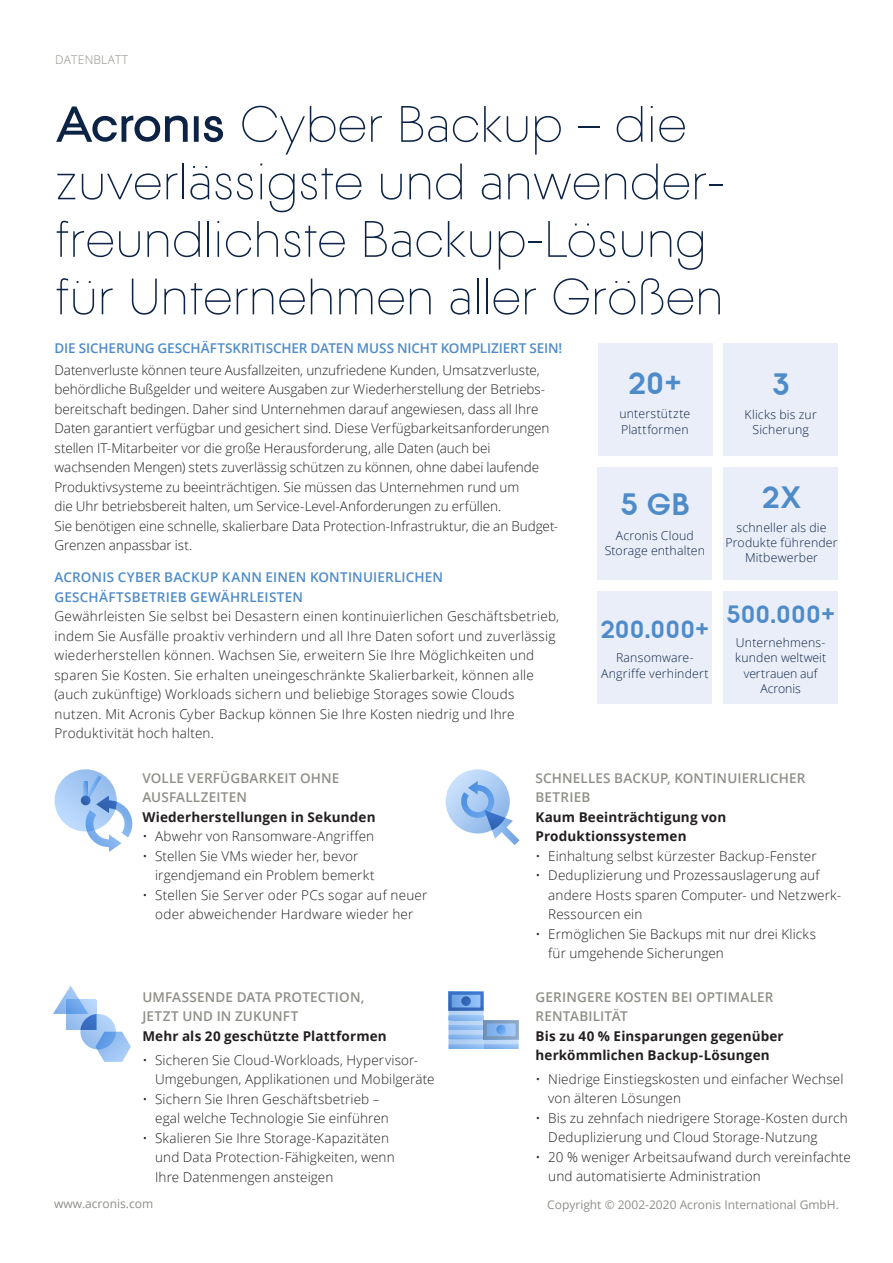
<style>
.page{position:relative;width:893px;height:1263px;background:#fff}
.page>*{position:absolute;margin:0;border:0;box-sizing:border-box;transform-origin:0 0}
.t1{font:300 51.15px/57.4px "Acronis";letter-spacing:.01em;color:#0c2346}
.t2{font:700 31.5px "Acronis";color:#4e8bc9}
.t3{font:700 25.5px "Acronis";letter-spacing:.035em;color:#4e8bc9}
.t4{font:300 13.5px/19.5px "Open Sans";letter-spacing:.01em;color:#231f20}
.t5{font:700 13.5px/19.5px "Open Sans";letter-spacing:.01em;color:#231f20}
.t6{font:600 13.5px/19.5px "Open Sans";letter-spacing:.01em;color:#8f8e88}
.t7{font:600 13.5px/19.5px "Open Sans";letter-spacing:.01em;color:#4e8bc9}
.t8{font:600 13.5px "Open Sans";letter-spacing:-.01em;color:#4e8bc9}
.t9{font:300 12.3px/15.3px "Open Sans";letter-spacing:.015em;color:#0c2346;text-align:center}
.t10{font:12px "Open Sans";color:#8f8e88}
.t11{font:300 12px "Open Sans";letter-spacing:.02em;color:#8f8e88}
</style>
<div class="page">
<div style="left:723px;top:343px;width:115px;height:113px;background:#eaeef8"></div>
<div style="left:598px;top:343px;width:114px;height:113px;background:#eaeef8"></div>
<div style="left:598px;top:467px;width:114px;height:113px;background:#eaeef8"></div>
<div style="left:598px;top:592px;width:114px;height:112px;background:#eaeef8"></div>
<div style="left:724px;top:467px;width:114px;height:113px;background:#eaeef8"></div>
<div style="left:724px;top:592px;width:114px;height:112px;background:#eaeef8"></div>
<div style="left:55px;top:769px;width:62px;height:62px;background:linear-gradient(to bottom,#9fc4f0,#c1ddff);border-radius:31px"></div>
<svg style="left:81px;top:775px;width:52px;height:77px"></svg>
<svg style="left:446px;top:769px;width:64px;height:64px"></svg>
<svg style="left:461px;top:781px;width:58px;height:64px"></svg>
<svg style="left:53px;top:985px;width:78px;height:77px"></svg>
<svg style="left:448px;top:991px;width:71px;height:58px"></svg>
<p class="t11" style="left:55px;top:51px;width:74px">DATENBLATT</p>
<h1 class="t1" style="left:55px;top:96px;width:671px">ጷ Cyber Backup – die zuverlässigste und anwender&shy;freundlichste Backup-Lösung für Unternehmen aller Größen</h1>
<p class="t8" style="left:54px;top:339px;width:509px">DIE SICHERUNG GESCHÄFTSKRITISCHER DATEN MUSS NICHT KOMPLIZIERT SEIN!</p>
<p class="t4" style="left:54px;top:360px;width:505px">Datenverluste können teure Ausfallzeiten, unzufriedene Kunden, Umsatzverluste, behördliche Bußgelder und weitere Ausgaben zur Wiederherstellung der Betriebs&shy;bereitschaft bedingen. Daher sind Unternehmen darauf angewiesen, dass all Ihre Daten garantiert verfügbar und gesichert sind. Diese Verfügbarkeitsanforderungen stellen IT-Mitarbeiter vor die große Herausforderung, alle Daten (auch bei wachsenden Mengen) stets zuverlässig schützen zu können, ohne dabei laufende Produktivsysteme zu beeinträchtigen. Sie müssen das Unternehmen rund um<br>die Uhr betriebsbereit halten, um Service-Level-Anforderungen zu erfüllen.<br>Sie benötigen eine schnelle, skalierbare Data Protection-Infrastruktur, die an Budget-Grenzen anpassbar ist.</p>
<p class="t7" style="left:54px;top:567px;width:390px">ACRONIS CYBER BACKUP KANN EINEN KONTINUIERLICHEN<br>GESCHÄFTSBETRIEB GEWÄHRLEISTEN</p>
<p class="t4" style="left:54px;top:606px;width:506px">Gewährleisten Sie selbst bei Desastern einen kontinuierlichen Geschäftsbetrieb, indem Sie Ausfälle proaktiv verhindern und all Ihre Daten sofort und zuverlässig wiederherstellen können. Wachsen Sie, erweitern Sie Ihre Möglichkeiten und sparen Sie Kosten. Sie erhalten uneingeschränkte Skalierbarkeit, können alle (auch zukünftige) Workloads sichern und beliebige Storages sowie Clouds nutzen. Mit Acronis Cyber Backup können Sie Ihre Kosten niedrig und Ihre Produktivität hoch halten.</p>
<h2 class="t2" style="left:628px;top:364px;width:55px">20+</h2>
<p class="t9" style="left:619px;top:406px;width:72px;text-align:left">unterstützte<br>Plattformen</p>
<h2 class="t2" style="left:772px;top:364px;width:19px">3</h2>
<p class="t9" style="left:745px;top:406px;width:74px">Klicks bis zur<br>Sicherung</p>
<h2 class="t2" style="left:620px;top:485px;width:71px">5 GB</h2>
<p class="t9" style="left:605px;top:527px;width:102px">Acronis Cloud<br>Storage enthalten</p>
<h3 class="t3" style="left:600px;top:614px;width:110px">200.000+</h3>
<p class="t9" style="left:601px;top:650px;width:109px">Ransomware-<br>Angriffe verhindert</p>
<h2 class="t2" style="left:762px;top:478px;width:41px">2X</h2>
<p class="t9" style="left:725px;top:519px;width:114px">schneller als die<br>Produkte führender<br>Mitbewerber</p>
<h3 class="t3" style="left:726px;top:599px;width:110px">500.000+</h3>
<p class="t9" style="left:735px;top:635px;width:92px">Unternehmens&shy;kunden weltweit vertrauen auf<br>Acronis</p>
<p class="t6" style="left:142px;top:768px;width:198px">VOLLE VERFÜGBARKEIT OHNE<br>AUSFALLZEITEN</p>
<p class="t5" style="left:142px;top:807px;width:235px">Wiederherstellungen in Sekunden</p>
<p class="t4" style="left:142px;top:826px;width:233px">• Abwehr von Ransomware-Angriffen</p>
<p class="t4" style="left:155px;top:846px;width:221px;text-indent:-13px">• Stellen Sie VMs wieder her, bevor irgendjemand ein Problem bemerkt</p>
<p class="t4" style="left:142px;top:885px;width:287px;text-align:center">• Stellen Sie Server oder PCs sogar auf neuer oder abweichender Hardware wieder her</p>
<p class="t6" style="left:142px;top:987px;width:224px">UMFASSENDE DATA PROTECTION,<br>JETZT UND IN ZUKUNFT</p>
<p class="t5" style="left:142px;top:1026px;width:246px">Mehr als 20 geschützte Plattformen</p>
<p class="t4" style="left:155px;top:1049px;width:281px;text-indent:-13px">• Sicheren Sie Cloud-Workloads, Hypervisor-<br>Umgebungen, Applikationen und Mobilgeräte</p>
<p class="t4" style="left:155px;top:1088px;width:235px;text-indent:-13px">• Sichern Sie Ihren Geschäftsbetrieb – egal welche Technologie Sie einführen</p>
<p class="t4" style="left:155px;top:1127px;width:241px;text-indent:-13px">• Skalieren Sie Ihre Storage-Kapazitäten und Data Protection-Fähigkeiten, wenn<br>Ihre Datenmengen ansteigen</p>
<p class="t6" style="left:535px;top:768px;width:271px">SCHNELLES BACKUP, KONTINUIERLICHER<br>BETRIEB</p>
<p class="t5" style="left:535px;top:807px;width:192px">Kaum Beeinträchtigung von<br>Produktionssystemen</p>
<p class="t4" style="left:535px;top:845px;width:283px">• Einhaltung selbst kürzester Backup-Fenster</p>
<p class="t4" style="left:548px;top:865px;width:293px;text-indent:-13px">• Deduplizierung und Prozessauslagerung auf andere Hosts sparen Computer- und Netzwerk-<br>Ressourcen ein</p>
<p class="t4" style="left:548px;top:923px;width:269px;text-indent:-13px">• Ermöglichen Sie Backups mit nur drei Klicks für umgehende Sicherungen</p>
<p class="t6" style="left:535px;top:987px;width:240px">GERINGERE KOSTEN BEI OPTIMALER<br>RENTABILITÄT</p>
<p class="t5" style="left:535px;top:1026px;width:250px">Bis zu 40 % Einsparungen gegenüber herkömmlichen Backup-Lösungen</p>
<p class="t4" style="left:548px;top:1069px;width:297px;text-indent:-13px">• Niedrige Einstiegskosten und einfacher Wechsel von älteren Lösungen</p>
<p class="t4" style="left:548px;top:1108px;width:301px;text-indent:-13px">• Bis zu zehnfach niedrigere Storage-Kosten durch<br>Deduplizierung und Cloud Storage-Nutzung</p>
<p class="t4" style="left:548px;top:1147px;width:304px;text-indent:-13px">• 20 % weniger Arbeitsaufwand durch vereinfachte und automatisierte Administration</p>
<p class="t10" style="left:54px;top:1195px;width:101px">www.acronis.com</p>
<p class="t10" style="left:547px;top:1196px;width:293px">Copyright © 2002-2020 Acronis International GmbH.</p>
</div>
